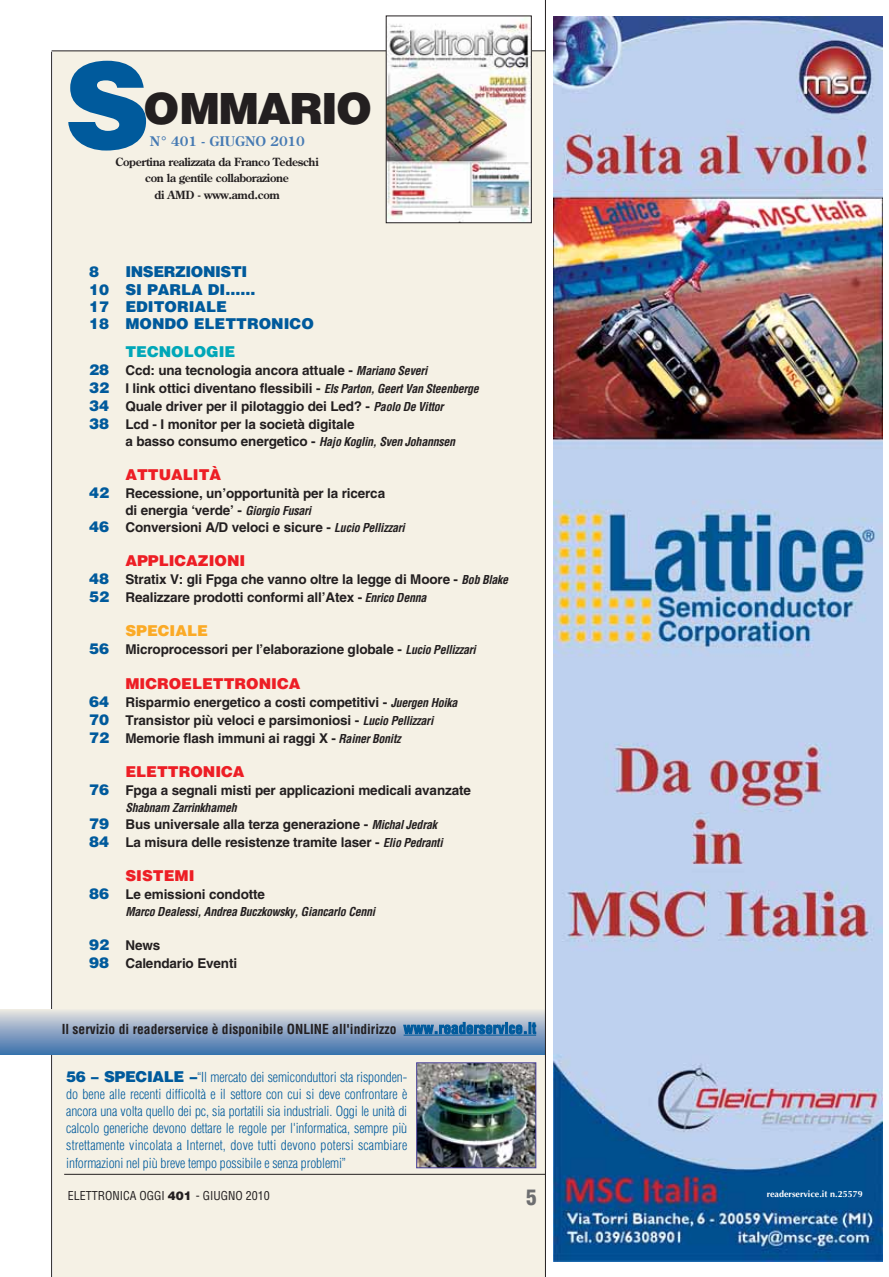
<style>
.page{position:relative;width:889px;height:1277px;background:#fff}
.page>*{position:absolute;margin:0;border:0;box-sizing:border-box;transform-origin:0 0}
.t1{font:900 118.5px "Helvetica LT";color:#005a9c}
.t2{font:900 43.05px "Helvetica LT";letter-spacing:-.04em;color:#231f20}
.t3{font:900 condensed 21px "Helvetica LT";color:#6d6e70}
.t4{font:900 15px/17.2px "Helvetica LT";color:#005a9c}
.t5{font:900 15px "Helvetica LT";color:#ed1e25}
.t6{font:900 15px "Helvetica LT";color:#00a7b8}
.t7{font:900 15px "Helvetica LT";color:#fbaa26}
.t8{font:700 13.5px/18px "Helvetica LT";letter-spacing:-.01em;color:#231f20}
.t9{font:300 condensed 13.5px/17.1px "Helvetica LT";letter-spacing:-.01em;color:#005a9c;text-align:justify}
.t10{font:700 condensed 13.5px "Helvetica LT";color:#231f20}
.t11{font:700 13.2px "Century Old Style LT";letter-spacing:-.015em;color:#467ab3}
.t12{font:italic 700 condensed 12px "Helvetica LT";letter-spacing:-.025em;color:#231f20}
.t13{font:condensed 12px "Helvetica LT";color:#231f20}
.t14{font:700 11.25px/16.5px "Century Old Style LT";letter-spacing:-.025em;color:#231f20;text-align:center}
.t15{font:700 9px "Optima LT";color:#fff}
.s1{font-weight:900;font-size:15px;color:#005a9c}
.s2{font-style:italic;font-stretch:condensed;font-size:12px}
.s3{font-size:15px;color:#005a9c}
.s4{font-weight:900;font-stretch:normal;font-size:15px}
.s5{font-weight:900;font-stretch:normal}
</style>
<div class="page">
<div style="left:53px;top:51px;width:766px;height:1226px;background:#f5f1e5"></div>
<hr style="left:51px;top:52px;width:1px;height:1225px;background:#231f20">
<hr style="left:52px;top:51px;width:752px;height:1px;background:#231f20">
<img style="left:388px;top:18px;width:141px;height:203px">
<div style="left:386px;top:16px;width:145px;height:207px;border:1px solid #231f20"></div>
<hr style="left:64px;top:1174px;width:481px;height:1px;background:#231f20">
<img style="left:418px;top:1064px;width:116px;height:102px">
<div style="left:416px;top:1062px;width:120px;height:106px;border:1px solid #473e98"></div>
<div style="left:0;top:1010px;width:816px;height:45px;background:linear-gradient(to bottom,#e3dfe0,#376caa)"></div>
<hr style="left:403px;top:1035px;width:133px;height:1px;background:#005a9c">
<img style="left:545px;top:0;width:338px;height:1277px">
<p class="t1" style="left:64px;top:63px;width:87px">S</p>
<p class="t2" style="left:144px;top:93px;width:230px">OMMARIO</p>
<p class="t11" style="left:150px;top:135px;width:156px">N° 401 - GIUGNO 2010</p>
<p class="t14" style="left:115px;top:154px;width:205px">Copertina realizzata da Franco Tedeschi con la gentile collaborazione<br>di AMD - www.amd.com</p>
<p class="t4" style="left:89px;top:265px;width:226px;text-indent:36px">INSERZIONISTI<br>10 SI PARLA DI……<br>17 EDITORIALE<br>18 MONDO ELETTRONICO</p>
<p class="t6" style="left:125px;top:347px;width:111px">TECNOLOGIE</p>
<p class="t8" style="left:89px;top:363px;width:340px"><span class="s1">28</span> Ccd: una tecnologia ancora attuale - <span class="s2">Mariano Severi</span></p>
<p class="t8" style="left:89px;top:381px;width:391px"><span class="s1">32</span> I link ottici diventano flessibili - <span class="s2">Els Parton, Geert Van Steenberge</span></p>
<p class="t8" style="left:89px;top:399px;width:356px"><span class="s1">34</span> Quale driver per il pilotaggio dei Led? - <span class="s2">Paolo De Vittor</span></p>
<p class="t8" style="left:89px;top:417px;width:267px"><span class="s1">38</span> Lcd - I monitor per la società digitale</p>
<p class="t8" style="left:125px;top:434px;width:331px">a basso consumo energetico - <span class="s2">Hajo Koglin, Sven Johannsen</span></p>
<p class="t5" style="left:125px;top:469px;width:97px">ATTUALITÀ</p>
<p class="t8" style="left:89px;top:486px;width:297px"><span class="s1">42</span> Recessione, un’opportunità per la ricerca</p>
<p class="t8" style="left:125px;top:502px;width:187px">di energia ‘verde’ - <span class="s2">Giorgio Fusari</span></p>
<p class="t8" style="left:89px;top:520px;width:317px"><span class="s1">46</span> Conversioni A/D veloci e sicure - <span class="s2">Lucio Pellizzari</span></p>
<p class="t5" style="left:125px;top:555px;width:122px">APPLICAZIONI</p>
<p class="t8" style="left:89px;top:572px;width:420px"><span class="s1">48</span> Stratix V: gli Fpga che vanno oltre la legge di Moore - <span class="s2">Bob Blake<br></span><span class="s1">52</span> Realizzare prodotti conformi all’Atex - <span class="s2">Enrico Denna</span></p>
<p class="t7" style="left:125px;top:626px;width:84px">SPECIALE</p>
<p class="t8" style="left:89px;top:642px;width:388px"><span class="s1">56</span> Microprocessori per l’elaborazione globale - <span class="s2">Lucio Pellizzari</span></p>
<p class="t5" style="left:125px;top:678px;width:176px">MICROELETTRONICA</p>
<p class="t8" style="left:89px;top:694px;width:370px"><span class="s1">64</span> Risparmio energetico a costi competitivi - <span class="s2">Juergen Hoika<br></span><span class="s1">70</span> Transistor più veloci e parsimoniosi - <span class="s2">Lucio Pellizzari<br></span><span class="s1">72</span> Memorie flash immuni ai raggi X - <span class="s2">Rainer Bonitz</span></p>
<p class="t5" style="left:125px;top:766px;width:121px">ELETTRONICA</p>
<p class="t8" style="left:89px;top:783px;width:383px"><span class="s1">76</span> Fpga a segnali misti per applicazioni medicali avanzate</p>
<p class="t12" style="left:125px;top:802px;width:113px">Shabnam Zarrinkhameh</p>
<p class="t8" style="left:89px;top:817px;width:355px"><span class="s1">79</span> Bus universale alla terza generazione - <span class="s2">Michal Jedrak<br></span><span class="s1">84</span> La misura delle resistenze tramite laser - <span class="s2">Elio Pedranti</span></p>
<p class="t5" style="left:125px;top:870px;width:71px">SISTEMI</p>
<p class="t8" style="left:89px;top:887px;width:177px"><span class="s1">86</span> Le emissioni condotte</p>
<p class="t12" style="left:125px;top:906px;width:251px">Marco Dealessi, Andrea Buczkowsky, Giancarlo Cenni</p>
<p class="t8" style="left:89px;top:937px;width:150px"><span class="s1">92</span> News<br><span class="s1">98</span> Calendario Eventi</p>
<p class="t4" style="left:89px;top:265px;width:12px">8</p>
<p class="t10" style="left:62px;top:1021px;width:476px">Il servizio di readerservice è disponibile ONLINE all'indirizzo <span class="s3">www.readerservice.it</span></p>
<p class="t9" style="left:66px;top:1069px;width:342px"><span class="s4">56 – SPECIALE –</span>“Il mercato dei semiconduttori sta risponden&shy;do bene alle recenti difficoltà e il settore con cui si deve confrontare è ancora una volta quello dei pc, sia portatili sia industriali. Oggi le unità di calcolo generiche devono dettare le regole per l'informatica, sempre più strettamente vincolata a Internet, dove tutti devono potersi scambiare informazioni nel più breve tempo possibile e senza problemi”</p>
<p class="t13" style="left:68px;top:1191px;width:204px">ELETTRONICA OGGI <span class="s5">401</span> - GIUGNO 2010</p>
<p class="t3" style="left:526px;top:1184px;width:12px">5</p>
<p class="t15" style="left:766px;top:1189px;width:98px">readerservice.it n.25579</p>
</div>
